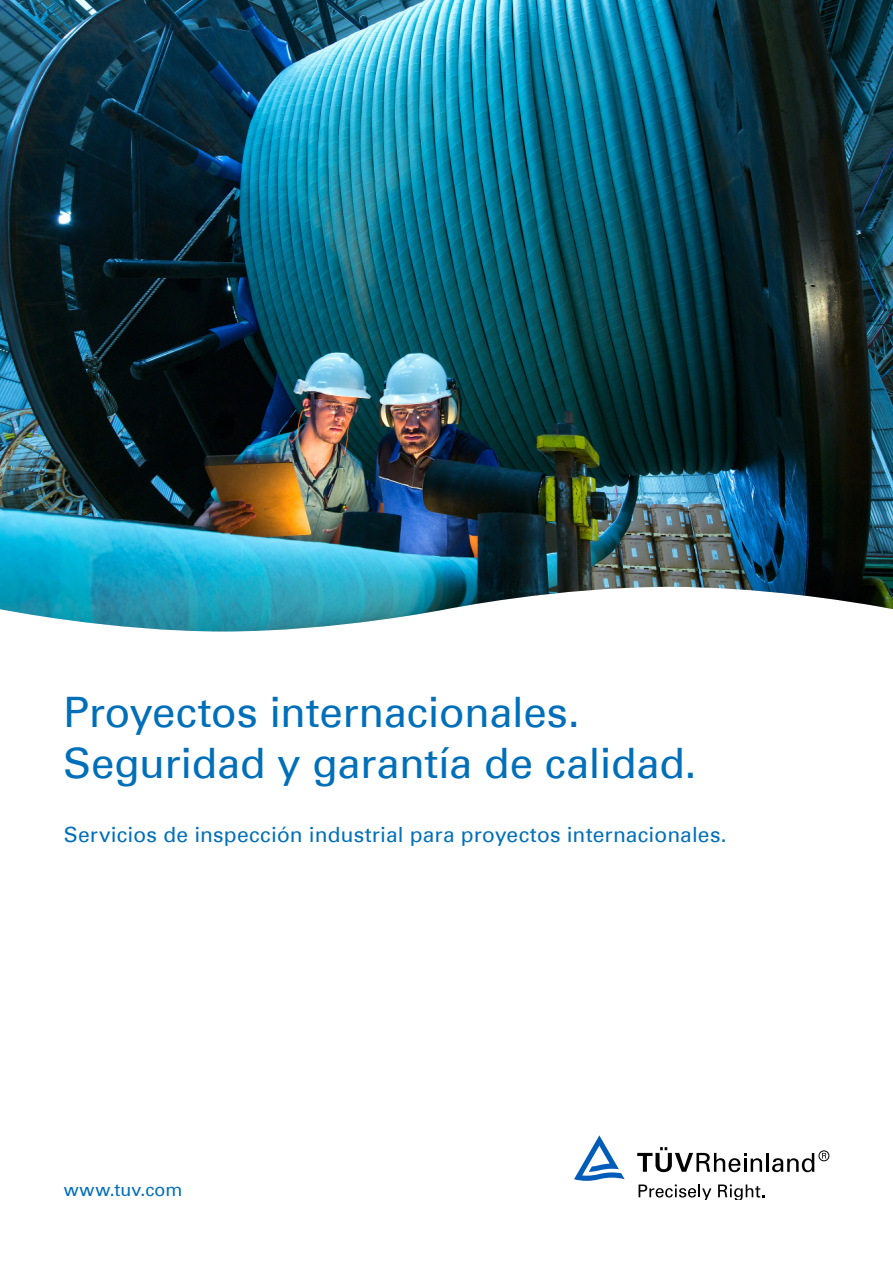
<style>
.page{position:relative;width:893px;height:1263px;background:#fff}
.page>*{position:absolute;margin:0;border:0;box-sizing:border-box;transform-origin:0 0}
.t1{font:42px/51px "Univers Com 55 Roman";letter-spacing:-.01em;color:#006fb9}
.t2{font:21px "Univers Com 55 Roman";letter-spacing:.01em;color:#006fb9}
.t3{font:18px "Univers Com 55 Roman";letter-spacing:.01em;color:#006fb9}
</style>
<div class="page">
<svg style="left:639px;top:1184px;width:72px;height:15px"></svg>
<svg style="left:718px;top:1184px;width:46px;height:15px"></svg>
<svg style="left:637px;top:1147px;width:125px;height:25px"></svg>
<hr style="left:766px;top:1153px;width:3px;height:19px;background:#000">
<svg style="left:772px;top:1153px;width:42px;height:19px"></svg>
<div style="left:819px;top:1150px;width:10px;height:11px;border:1px solid #000;border-radius:50%"></div>
<svg style="left:822px;top:1153px;width:4px;height:5px"></svg>
<svg style="left:574px;top:1135px;width:51px;height:46px"></svg>
<img style="left:0;top:0;width:893px;height:631px">
<h1 class="t1" style="left:63px;top:687px;width:635px">Proyectos internacionales.<br>Seguridad y garantía de calidad.</h1>
<p class="t2" style="left:64px;top:822px;width:664px">Servicios de inspección industrial para proyectos internacionales.</p>
<p class="t3" style="left:64px;top:1178px;width:120px">www.tuv.com</p>
</div>
